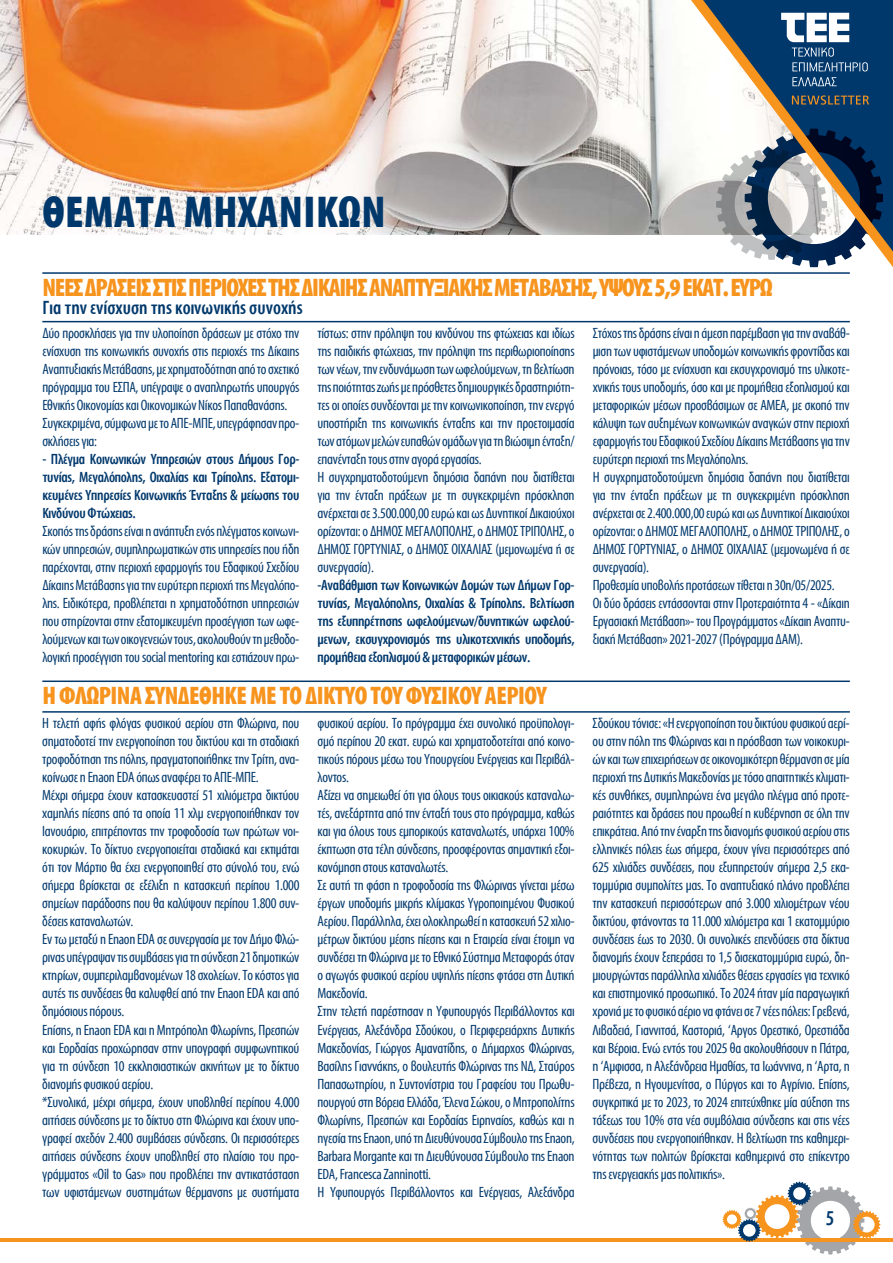
<style>
.page{position:relative;width:893px;height:1263px;background:#fff}
.page>*{position:absolute;margin:0;border:0;box-sizing:border-box;transform-origin:0 0}
.t1{font:700 45px "Myriad Condensed Greek";letter-spacing:.01em;color:#00386c}
.t2{font:700 25.5px "Myriad Condensed Greek";letter-spacing:-.05em;color:#f7941e}
.t3{font:700 25.5px "Myriad Condensed Greek";letter-spacing:-.02em;color:#f7941e}
.t4{font:500 21px "Myriad Condensed Greek";color:#00386c}
.t5{font:500 19.5px "Myriad Condensed Greek";color:#00386c}
.t6{font:15px/18px "Myriad Condensed Greek";letter-spacing:-.02em;color:#00386c}
.t7{font:500 15px/18px "Myriad Condensed Greek";letter-spacing:-.02em;color:#00386c;text-align:justify}
</style>
<div class="page">
<hr style="left:0;top:1238px;width:893px;height:3px;background:#f7941e">
<svg style="left:723px;top:1182px;width:157px;height:72px"></svg>
<img style="left:0;top:0;width:691px;height:234px">
<svg style="left:691px;top:0;width:202px;height:267px"></svg>
<svg style="left:792px;top:95px;width:77px;height:10px"></svg>
<svg style="left:781px;top:13px;width:87px;height:58px"></svg>
<svg style="left:792px;top:77px;width:45px;height:9px"></svg>
<hr style="left:42px;top:321px;width:808px;height:1px;background:#00386c">
<hr style="left:42px;top:711px;width:808px;height:2px;background:#00386c">
<hr style="left:42px;top:272px;width:808px;height:2px;background:#00386c">
<hr style="left:42px;top:680px;width:808px;height:2px;background:#00386c">
<h1 class="t1" style="left:43px;top:189px;width:345px">ΘΕΜΑΤΑ ΜΗΧΑΝΙΚΩΝ</h1>
<h2 class="t2" style="left:42px;top:274px;width:732px">ΝΕΕΣ ΔΡΑΣΕΙΣ ΣΤΙΣ ΠΕΡΙΟΧΕΣ ΤΗΣ ΔΙΚΑΙΗΣ ΑΝΑΠΤΥΞΙΑΚΗΣ ΜΕΤΑΒΑΣΗΣ, ΥΨΟΥΣ 5,9 ΕΚΑΤ. ΕΥΡΩ</h2>
<h3 class="t5" style="left:42px;top:298px;width:262px">Για την ενίσχυση της κοινωνικής συνοχής</h3>
<p class="t6" style="left:42px;top:325px;width:259px">Δύο προσκλήσεις για την υλοποίηση δράσεων με στόχο την ενίσχυση της κοινωνικής συνοχής στις περιοχές της Δίκαιης Αναπτυξιακής Μετάβασης, με χρηματοδότηση από το σχετικό πρόγραμμα του ΕΣΠΑ, υπέγραψε ο αναπληρωτής υπουργός Εθνικής Οικονομίας και Οικονομικών Νίκος Παπαθανάσης.<br>Συγκεκριμένα, σύμφωνα με το ΑΠΕ-ΜΠΕ, υπεγράφησαν προ&shy;σκλήσεις για:</p>
<p class="t7" style="left:42px;top:451px;width:259px">- Πλέγμα Κοινωνικών Υπηρεσιών στους Δήμους Γορ&shy;τυνίας, Μεγαλόπολης, Οιχαλίας και Τρίπολης. Εξατομι&shy;κευμένες Υπηρεσίες Κοινωνικής Ένταξης &amp; μείωσης του Κινδύνου Φτώχειας.</p>
<p class="t6" style="left:42px;top:523px;width:259px;text-align:justify">Σκοπός της δράσης είναι η ανάπτυξη ενός πλέγματος κοινωνι&shy;κών υπηρεσιών, συμπληρωματικών στις υπηρεσίες που ήδη παρέχονται, στην περιοχή εφαρμογής του Εδαφικού Σχεδίου Δίκαιης Μετάβασης για την ευρύτερη περιοχή της Μεγαλόπο&shy;λης. Ειδικότερα, προβλέπεται η χρηματοδότηση υπηρεσιών που στηρίζονται στην εξατομικευμένη προσέγγιση των ωφε&shy;λούμενων και των οικογενειών τους, ακολουθούν τη μεθοδο&shy;λογική προσέγγιση του social mentoring και εστιάζουν πρω-</p>
<p class="t6" style="left:317px;top:325px;width:259px">τίστως: στην πρόληψη του κινδύνου της φτώχειας και ιδίως της παιδικής φτώχειας, την πρόληψη της περιθωριοποίησης των νέων, την ενδυνάμωση των ωφελούμενων, τη βελτίωση της ποιότητας ζωής με πρόσθετες δημιουργικές δραστηριότη&shy;τες οι οποίες συνδέονται με την κοινωνικοποίηση, την ενεργό υποστήριξη της κοινωνικής ένταξης και την προετοιμασία των ατόμων μελών ευπαθών ομάδων για τη βιώσιμη ένταξη/ επανένταξη τους στην αγορά εργασίας.<br>Η συγχρηματοδοτούμενη δημόσια δαπάνη που διατίθεται για την ένταξη πράξεων με τη συγκεκριμένη πρόσκληση ανέρχεται σε 3.500.000,00 ευρώ και ως Δυνητικοί Δικαιούχοι ορίζονται: ο ΔΗΜΟΣ ΜΕΓΑΛΟΠΟΛΗΣ, ο ΔΗΜΟΣ ΤΡΙΠΟΛΗΣ, ο ΔΗΜΟΣ ΓΟΡΤΥΝΙΑΣ, ο ΔΗΜΟΣ ΟΙΧΑΛΙΑΣ (μεμονωμένα ή σε συνεργασία).</p>
<p class="t7" style="left:317px;top:577px;width:259px">-Αναβάθμιση των Κοινωνικών Δομών των Δήμων Γορ&shy;τυνίας, Μεγαλόπολης, Οιχαλίας &amp; Τρίπολης. Βελτίωση της εξυπηρέτησης ωφελούμενων/δυνητικών ωφελού&shy;μενων, εκσυγχρονισμός της υλικοτεχνικής υποδομής, προμήθεια εξοπλισμού &amp; μεταφορικών μέσων.</p>
<h2 class="t3" style="left:42px;top:683px;width:506px">Η ΦΛΩΡΙΝΑ ΣΥΝΔΕΘΗΚΕ ΜΕ ΤΟ ΔΙΚΤΥΟ ΤΟΥ ΦΥΣΙΚΟΥ ΑΕΡΙΟΥ</h2>
<p class="t6" style="left:593px;top:325px;width:259px">Στόχος της δράσης είναι η άμεση παρέμβαση για την αναβάθ&shy;μιση των υφιστάμενων υποδομών κοινωνικής φροντίδας και πρόνοιας, τόσο με ενίσχυση και εκσυγχρονισμό της υλικοτε&shy;χνικής τους υποδομής, όσο και με προμήθεια εξοπλισμού και μεταφορικών μέσων προσβάσιμων σε ΑΜΕΑ, με σκοπό την κάλυψη των αυξημένων κοινωνικών αναγκών στην περιοχή εφαρμογής του Εδαφικού Σχεδίου Δίκαιης Μετάβασης για την ευρύτερη περιοχή της Μεγαλόπολης.<br>Η συγχρηματοδοτούμενη δημόσια δαπάνη που διατίθεται για την ένταξη πράξεων με τη συγκεκριμένη πρόσκληση ανέρχεται σε 2.400.000,00 ευρώ και ως Δυνητικοί Δικαιούχοι ορίζονται: ο ΔΗΜΟΣ ΜΕΓΑΛΟΠΟΛΗΣ, ο ΔΗΜΟΣ ΤΡΙΠΟΛΗΣ, ο ΔΗΜΟΣ ΓΟΡΤΥΝΙΑΣ, ο ΔΗΜΟΣ ΟΙΧΑΛΙΑΣ (μεμονωμένα ή σε συνεργασία).<br>Προθεσμία υποβολής προτάσεων τίθεται η 30η/05/2025.<br>Οι δύο δράσεις εντάσσονται στην Προτεραιότητα 4 - «Δίκαιη Εργασιακή Μετάβαση»- του Προγράμματος «Δίκαιη Αναπτυ&shy;ξιακή Μετάβαση» 2021-2027 (Πρόγραμμα ΔΑΜ).</p>
<p class="t6" style="left:42px;top:715px;width:259px">H τελετή αφής φλόγας φυσικού αερίου στη Φλώρινα, που σηματοδοτεί την ενεργοποίηση του δικτύου και τη σταδιακή τροφοδότηση της πόλης, πραγματοποιήθηκε την Τρίτη, ανα&shy;κοίνωσε η Enaon EDA όπως αναφέρει το ΑΠΕ-ΜΠΕ.<br>Μέχρι σήμερα έχουν κατασκευαστεί 51 χιλιόμετρα δικτύου χαμηλής πίεσης από τα οποία 11 χλμ ενεργοποιήθηκαν τον Ιανουάριο, επιτρέποντας την τροφοδοσία των πρώτων νοι&shy;κοκυριών. Το δίκτυο ενεργοποιείται σταδιακά και εκτιμάται ότι τον Μάρτιο θα έχει ενεργοποιηθεί στο σύνολό του, ενώ σήμερα βρίσκεται σε εξέλιξη η κατασκευή περίπου 1.000 σημείων παράδοσης που θα καλύψουν περίπου 1.800 συν&shy;δέσεις καταναλωτών.<br>Εν τω μεταξύ η Enaon EDA σε συνεργασία με τον Δήμο Φλώ&shy;ρινας υπέγραψαν τις συμβάσεις για τη σύνδεση 21 δημοτικών κτηρίων, συμπεριλαμβανομένων 18 σχολείων. Το κόστος για αυτές τις συνδέσεις θα καλυφθεί από την Enaon EDA και από δημόσιους πόρους.<br>Επίσης, η Enaon EDA και η Μητρόπολη Φλωρίνης, Πρεσπών και Εορδαίας προχώρησαν στην υπογραφή συμφωνητικού για τη σύνδεση 10 εκκλησιαστικών ακινήτων με το δίκτυο διανομής φυσικού αερίου.<br>*Συνολικά, μέχρι σήμερα, έχουν υποβληθεί περίπου 4.000 αιτήσεις σύνδεσης με το δίκτυο στη Φλώρινα και έχουν υπο&shy;γραφεί σχεδόν 2.400 συμβάσεις σύνδεσης. Οι περισσότερες αιτήσεις σύνδεσης έχουν υποβληθεί στο πλαίσιο του προ&shy;γράμματος «Oil to Gas» που προβλέπει την αντικατάσταση των υφιστάμενων συστημάτων θέρμανσης με συστήματα</p>
<p class="t6" style="left:317px;top:715px;width:259px">φυσικού αερίου. Το πρόγραμμα έχει συνολικό προϋπολογι&shy;σμό περίπου 20 εκατ. ευρώ και χρηματοδοτείται από κοινο&shy;τικούς πόρους μέσω του Υπουργείου Ενέργειας και Περιβάλ&shy;λοντος.<br>Αξίζει να σημειωθεί ότι για όλους τους οικιακούς καταναλω&shy;τές, ανεξάρτητα από την ένταξή τους στο πρόγραμμα, καθώς και για όλους τους εμπορικούς καταναλωτές, υπάρχει 100% έκπτωση στα τέλη σύνδεσης, προσφέροντας σημαντική εξοι&shy;κονόμηση στους καταναλωτές.<br>Σε αυτή τη φάση η τροφοδοσία της Φλώρινας γίνεται μέσω έργων υποδομής μικρής κλίμακας Υγροποιημένου Φυσικού Αερίου. Παράλληλα, έχει ολοκληρωθεί η κατασκευή 52 χιλιο&shy;μέτρων δικτύου μέσης πίεσης και η Εταιρεία είναι έτοιμη να συνδέσει τη Φλώρινα με το Εθνικό Σύστημα Μεταφοράς όταν ο αγωγός φυσικού αερίου υψηλής πίεσης φτάσει στη Δυτική Μακεδονία.<br>Στην τελετή παρέστησαν η Υφυπουργός Περιβάλλοντος και Ενέργειας, Αλεξάνδρα Σδούκου, ο Περιφερειάρχης Δυτικής Μακεδονίας, Γιώργος Αμανατίδης, ο Δήμαρχος Φλώρινας, Βασίλης Γιαννάκης, o βουλευτής Φλώρινας της ΝΔ, Σταύρος Παπασωτηρίου, η Συντονίστρια του Γραφείου του Πρωθυ&shy;πουργού στη Βόρεια Ελλάδα, Έλενα Σώκου, ο Μητροπολίτης Φλωρίνης, Πρεσπών και Εορδαίας Ειρηναίος, καθώς και η ηγεσία της Enaon, υπό τη Διευθύνουσα Σύμβουλο της Enaon, Barbara Morgante και τη Διευθύνουσα Σύμβουλο της Enaon EDA, Francesca Zanninotti.<br>Η Υφυπουργός Περιβάλλοντος και Ενέργειας, Αλεξάνδρα</p>
<p class="t6" style="left:593px;top:715px;width:259px;text-align:justify">Σδούκου τόνισε: «Η ενεργοποίηση του δικτύου φυσικού αερί&shy;ου στην πόλη της Φλώρινας και η πρόσβαση των νοικοκυρι&shy;ών και των επιχειρήσεων σε οικονομικότερη θέρμανση σε μία περιοχή της Δυτικής Μακεδονίας με τόσο απαιτητικές κλιματι&shy;κές συνθήκες, συμπληρώνει ένα μεγάλο πλέγμα από προτε&shy;ραιότητες και δράσεις που προωθεί η κυβέρνηση σε όλη την επικράτεια. Από την έναρξη της διανομής φυσικού αερίου στις ελληνικές πόλεις έως σήμερα, έχουν γίνει περισσότερες από 625 χιλιάδες συνδέσεις, που εξυπηρετούν σήμερα 2,5 εκα&shy;τομμύρια συμπολίτες μας. Το αναπτυξιακό πλάνο προβλέπει την κατασκευή περισσότερων από 3.000 χιλιομέτρων νέου δικτύου, φτάνοντας τα 11.000 χιλιόμετρα και 1 εκατομμύριο συνδέσεις έως το 2030. Οι συνολικές επενδύσεις στα δίκτυα διανομής έχουν ξεπεράσει το 1,5 δισεκατομμύρια ευρώ, δη&shy;μιουργώντας παράλληλα χιλιάδες θέσεις εργασίες για τεχνικό και επιστημονικό προσωπικό. Το 2024 ήταν μία παραγωγική χρονιά με το φυσικό αέριο να φτάνει σε 7 νέες πόλεις: Γρεβενά, Λιβαδειά, Γιαννιτσά, Καστοριά, ‘Αργος Ορεστικό, Ορεστιάδα και Βέροια. Ενώ εντός του 2025 θα ακολουθήσουν η Πάτρα, η ‘Αμφισσα, η Αλεξάνδρεια Ημαθίας, τα Ιωάννινα, η ‘Αρτα, η Πρέβεζα, η Ηγουμενίτσα, ο Πύργος και το Αγρίνιο. Επίσης, συγκριτικά με το 2023, το 2024 επιτεύχθηκε μία αύξηση της τάξεως του 10% στα νέα συμβόλαια σύνδεσης και στις νέες συνδέσεις που ενεργοποιήθηκαν. Η βελτίωση της καθημερι&shy;νότητας των πολιτών βρίσκεται καθημερινά στο επίκεντρο της ενεργειακής μας πολιτικής».</p>
<h3 class="t4" style="left:826px;top:1208px;width:10px">5</h3>
</div>
